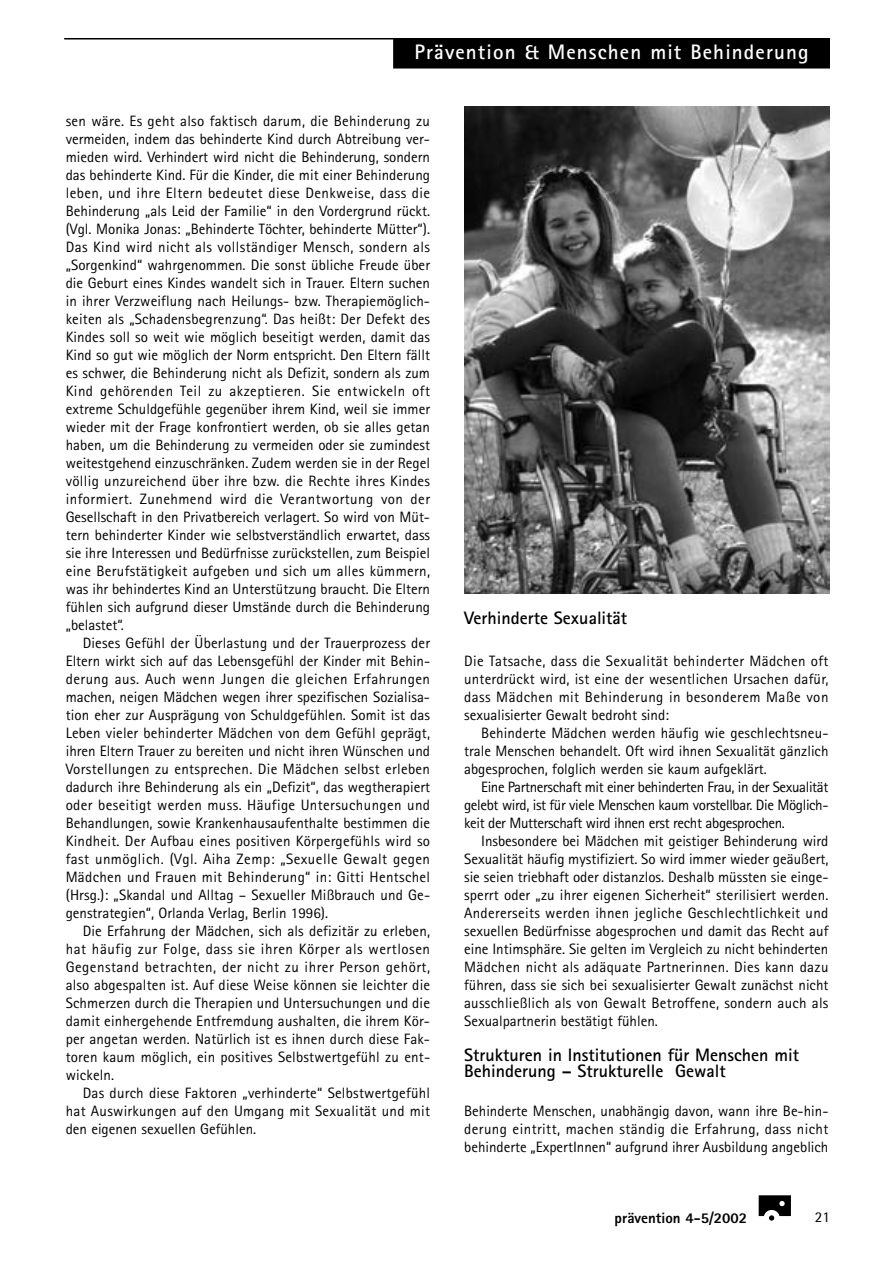
<style>
.page{position:relative;width:893px;height:1263px;background:#fff}
.page>*{position:absolute;margin:0;border:0;box-sizing:border-box;transform-origin:0 0}
.t1{font:700 21px "Rotis Sans Serif";letter-spacing:.055em;color:#fff}
.t2{font:700 18px/16.5px "Rotis Sans Serif";color:#000}
.t3{font:15px/18px "Rotis Sans Serif";color:#000;text-align:justify}
.t4{font:800 15px "Rotis Sans Serif";color:#000}
.t5{font:15px "Rotis Semi Sans";color:#000}
</style>
<div class="page">
<hr style="left:64px;top:38px;width:766px;height:2px;background:#000">
<div style="left:393px;top:39px;width:437px;height:30px;background:#000"></div>
<svg style="left:758px;top:1195px;width:32px;height:26px"></svg>
<img style="left:464px;top:106px;width:365px;height:488px">
<h1 class="t1" style="left:414px;top:44px;width:396px">Prävention &amp; Menschen mit Behinderung</h1>
<p class="t3" style="left:66px;top:113px;width:366px">sen wäre. Es geht also faktisch darum, die Behinderung zu vermeiden, indem das behinderte Kind durch Abtreibung ver&shy;mieden wird. Verhindert wird nicht die Behinderung, sondern das behinderte Kind. Für die Kinder, die mit einer Behinderung leben, und ihre Eltern bedeutet diese Denkweise, dass die Behinderung „als Leid der Familie“ in den Vordergrund rückt. (Vgl. Monika Jonas: „Behinderte Töchter, behinderte Mütter“).<br>Das Kind wird nicht als vollständiger Mensch, sondern als „Sorgenkind“ wahrgenommen. Die sonst übliche Freude über die Geburt eines Kindes wandelt sich in Trauer. Eltern suchen in ihrer Verzweiflung nach Heilungs- bzw. Therapiemöglich&shy;keiten als „Schadensbegrenzung“. Das heißt: Der Defekt des Kindes soll so weit wie möglich beseitigt werden, damit das Kind so gut wie möglich der Norm entspricht. Den Eltern fällt es schwer, die Behinderung nicht als Defizit, sondern als zum Kind gehörenden Teil zu akzeptieren. Sie entwickeln oft extreme Schuldgefühle gegenüber ihrem Kind, weil sie immer wieder mit der Frage konfrontiert werden, ob sie alles getan haben, um die Behinderung zu vermeiden oder sie zumindest weitestgehend einzuschränken. Zudem werden sie in der Regel völlig unzureichend über ihre bzw. die Rechte ihres Kindes informiert. Zunehmend wird die Verantwortung von der Gesellschaft in den Privatbereich verlagert. So wird von Müt&shy;tern behinderter Kinder wie selbstverständlich erwartet, dass sie ihre Interessen und Bedürfnisse zurückstellen, zum Beispiel eine Berufstätigkeit aufgeben und sich um alles kümmern, was ihr behindertes Kind an Unterstützung braucht. Die Eltern fühlen sich aufgrund dieser Umstände durch die Behinderung „belastet“.</p>
<p class="t3" style="left:66px;top:635px;width:366px;text-indent:17px">Dieses Gefühl der Überlastung und der Trauerprozess der Eltern wirkt sich auf das Lebensgefühl der Kinder mit Behin&shy;derung aus. Auch wenn Jungen die gleichen Erfahrungen machen, neigen Mädchen wegen ihrer spezifischen Sozialisa&shy;tion eher zur Ausprägung von Schuldgefühlen. Somit ist das Leben vieler behinderter Mädchen von dem Gefühl geprägt, ihren Eltern Trauer zu bereiten und nicht ihren Wünschen und Vorstellungen zu entsprechen. Die Mädchen selbst erleben dadurch ihre Behinderung als ein „Defizit“, das wegtherapiert oder beseitigt werden muss. Häufige Untersuchungen und Behandlungen, sowie Krankenhausaufenthalte bestimmen die Kindheit. Der Aufbau eines positiven Körpergefühls wird so fast unmöglich. (Vgl. Aiha Zemp: „Sexuelle Gewalt gegen Mädchen und Frauen mit Behinderung“ in: Gitti Hentschel (Hrsg.): „Skandal und Alltag – Sexueller Mißbrauch und Ge&shy;genstrategien“, Orlanda Verlag, Berlin 1996).</p>
<p class="t3" style="left:66px;top:923px;width:366px;text-indent:17px">Die Erfahrung der Mädchen, sich als defizitär zu erleben, hat häufig zur Folge, dass sie ihren Körper als wertlosen Gegenstand betrachten, der nicht zu ihrer Person gehört, also abgespalten ist. Auf diese Weise können sie leichter die Schmerzen durch die Therapien und Untersuchungen und die damit einhergehende Entfremdung aushalten, die ihrem Kör&shy;per angetan werden. Natürlich ist es ihnen durch diese Fak&shy;toren kaum möglich, ein positives Selbstwertgefühl zu ent&shy;wickeln.</p>
<p class="t3" style="left:66px;top:1085px;width:366px;text-indent:17px">Das durch diese Faktoren „verhinderte“ Selbstwertgefühl hat Auswirkungen auf den Umgang mit Sexualität und mit den eigenen sexuellen Gefühlen.</p>
<p class="t2" style="left:464px;top:612px;width:165px">Verhinderte Sexualität</p>
<p class="t3" style="left:464px;top:653px;width:366px">Die Tatsache, dass die Sexualität behinderter Mädchen oft unterdrückt wird, ist eine der wesentlichen Ursachen dafür, dass Mädchen mit Behinderung in besonderem Maße von sexualisierter Gewalt bedroht sind:</p>
<p class="t3" style="left:464px;top:725px;width:366px;text-indent:17px">Behinderte Mädchen werden häufig wie geschlechtsneu&shy;trale Menschen behandelt. Oft wird ihnen Sexualität gänzlich abgesprochen, folglich werden sie kaum aufgeklärt.</p>
<p class="t3" style="left:464px;top:779px;width:366px;text-indent:17px">Eine Partnerschaft mit einer behinderten Frau, in der Sexualität gelebt wird, ist für viele Menschen kaum vorstellbar. Die Möglich&shy;keit der Mutterschaft wird ihnen erst recht abgesprochen.</p>
<p class="t3" style="left:464px;top:833px;width:366px;text-indent:17px">Insbesondere bei Mädchen mit geistiger Behinderung wird Sexualität häufig mystifiziert. So wird immer wieder geäußert, sie seien triebhaft oder distanzlos. Deshalb müssten sie einge&shy;sperrt oder „zu ihrer eigenen Sicherheit“ sterilisiert werden.<br>Andererseits werden ihnen jegliche Geschlechtlichkeit und sexuellen Bedürfnisse abgesprochen und damit das Recht auf eine Intimsphäre. Sie gelten im Vergleich zu nicht behinderten Mädchen nicht als adäquate Partnerinnen. Dies kann dazu führen, dass sie sich bei sexualisierter Gewalt zunächst nicht ausschließlich als von Gewalt Betroffene, sondern auch als Sexualpartnerin bestätigt fühlen.</p>
<p class="t2" style="left:464px;top:1048px;width:336px">Strukturen in Institutionen für Menschen mit<br>Behinderung – Strukturelle Gewalt</p>
<p class="t3" style="left:464px;top:1103px;width:366px">Behinderte Menschen, unabhängig davon, wann ihre Be-hin&shy;derung eintritt, machen ständig die Erfahrung, dass nicht behinderte „ExpertInnen“ aufgrund ihrer Ausbildung angeblich</p>
<p class="t4" style="left:614px;top:1212px;width:134px">prävention 4-5/2002</p>
<p class="t5" style="left:815px;top:1212px;width:17px">21</p>
</div>
